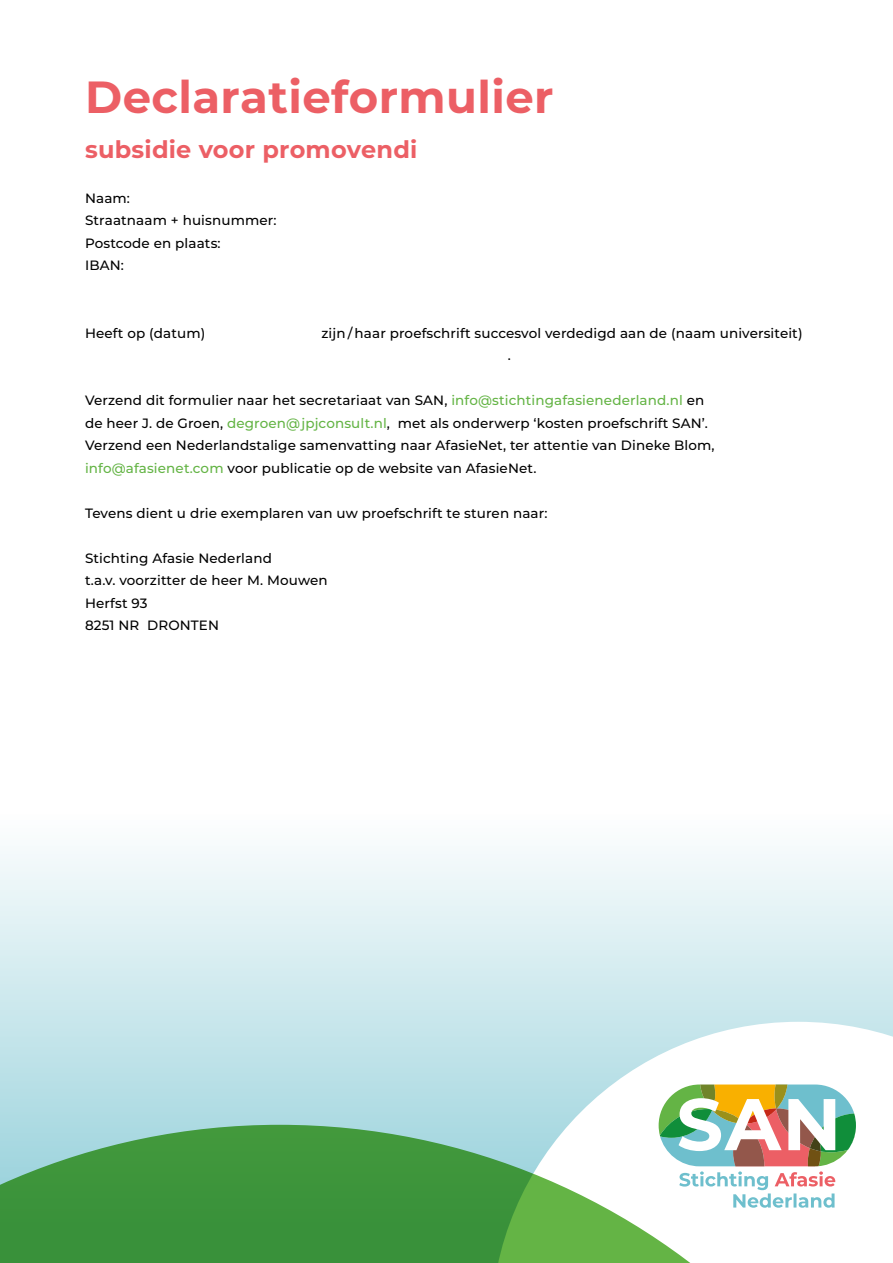
<style>
.page{position:relative;width:893px;height:1263px;background:#fff}
.page>*{position:absolute;margin:0;border:0;box-sizing:border-box;transform-origin:0 0}
.t1{font:700 45px "Montserrat";letter-spacing:.01em;color:#ec5f65}
.t2{font:700 24px "Montserrat";letter-spacing:.01em;color:#ec5f65}
.t3{font:500 13.5px/22.5px "Montserrat";letter-spacing:.01em;color:#000}
.s1{color:#64b445}
</style>
<div class="page">
<svg style="left:0;top:851px;width:893px;height:274px;background:#d5ecf0"></svg>
<svg style="left:491px;top:1022px;width:402px;height:103px"></svg>
<svg style="left:659px;top:1084px;width:197px;height:41px"></svg>
<svg style="left:0;top:1125px;width:856px;height:138px"></svg>
<h1 class="t1" style="left:85px;top:64px;width:470px">Declaratieformulier</h1>
<h2 class="t2" style="left:85px;top:132px;width:334px">subsidie voor promovendi</h2>
<p class="t3" style="left:85px;top:186px;width:193px">Naam:<br>Straatnaam + huisnummer:<br>Postcode en plaats:<br>IBAN:</p>
<p class="t3" style="left:85px;top:321px;width:122px">Heeft op (datum)</p>
<p class="t3" style="left:508px;top:321px;width:296px;text-indent:-186px">zijn / haar proefschrift succesvol verdedigd aan de (naam universiteit) .</p>
<p class="t3" style="left:85px;top:388px;width:631px">Verzend dit formulier naar het secretariaat van SAN, <span class="s1">info@stichtingafasienederland.nl</span> en de heer J. de Groen, <span class="s1">degroen@jpjconsult.nl</span>, met als onderwerp ‘kosten proefschrift SAN’.<br>Verzend een Nederlandstalige samenvatting naar AfasieNet, ter attentie van Dineke Blom, <span class="s1">info@afasienet.com</span> voor publicatie op de website van AfasieNet.</p>
<p class="t3" style="left:85px;top:501px;width:464px">Tevens dient u drie exemplaren van uw proefschrift te sturen naar:</p>
<p class="t3" style="left:85px;top:546px;width:244px">Stichting Afasie Nederland<br>t.a.v. voorzitter de heer M. Mouwen<br>Herfst 93<br>8251 NR DRONTEN</p>
</div>
